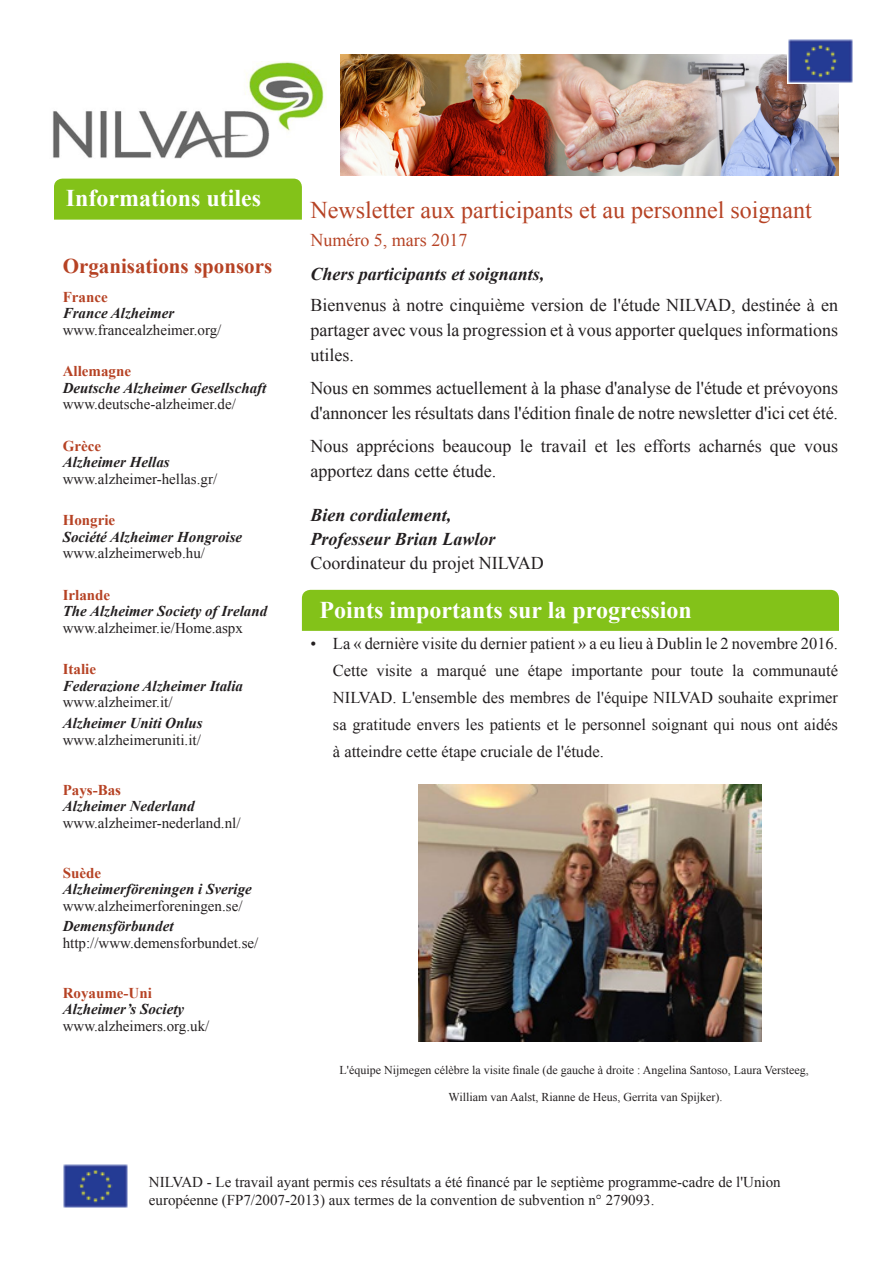
<style>
.page{position:relative;width:893px;height:1263px;background:#fff}
.page>*{position:absolute;margin:0;border:0;box-sizing:border-box;transform-origin:0 0}
.t1{font:700 24px "Times New Roman";color:#fff}
.t2{font:24px "Times New Roman";color:#b64224}
.t3{font:700 21px "Times New Roman";color:#b64224}
.t4{font:18px/24.8px "Times New Roman";color:#231f20}
.t5{font:italic 700 18px "Times New Roman";color:#231f20}
.t6{font:18px "Times New Roman";color:#b64224}
.t7{font:16.5px/27px "Times New Roman";color:#231f20;text-align:justify}
.t8{font:15px/18px "Times New Roman";color:#231f20}
.t9{font:italic 700 15px "Times New Roman";color:#231f20}
.t10{font:700 15px "Times New Roman";color:#b64224}
.t11{font:12px "Times New Roman";color:#231f20}
</style>
<div class="page">
<div style="left:302px;top:590px;width:537px;height:41px;background:#83c219"></div>
<div style="left:54px;top:179px;width:248px;height:41px;background:#83c219"></div>
<img style="left:341px;top:54px;width:497px;height:122px">
<img style="left:53px;top:61px;width:274px;height:98px">
<img style="left:788px;top:39px;width:65px;height:45px">
<img style="left:63px;top:1164px;width:65px;height:44px">
<img style="left:418px;top:784px;width:344px;height:257px">
<p class="t1" style="left:66px;top:181px;width:197px">Informations utiles</p>
<p class="t3" style="left:63px;top:250px;width:211px">Organisations sponsors</p>
<p class="t10" style="left:63px;top:286px;width:46px">France</p>
<p class="t9" style="left:63px;top:303px;width:113px">France Alzheimer</p>
<p class="t8" style="left:63px;top:320px;width:160px">www.francealzheimer.org/</p>
<p class="t10" style="left:63px;top:360px;width:70px">Allemagne</p>
<p class="t9" style="left:63px;top:377px;width:205px">Deutsche Alzheimer Gesellschaft</p>
<p class="t8" style="left:63px;top:395px;width:175px">www.deutsche-alzheimer.de/</p>
<p class="t10" style="left:63px;top:435px;width:40px">Grèce</p>
<p class="t9" style="left:63px;top:452px;width:109px">Alzheimer Hellas</p>
<p class="t8" style="left:63px;top:470px;width:156px">www.alzheimer-hellas.gr/</p>
<p class="t10" style="left:63px;top:509px;width:54px">Hongrie</p>
<p class="t9" style="left:63px;top:526px;width:181px">Société Alzheimer Hongroise</p>
<p class="t8" style="left:63px;top:544px;width:144px">www.alzheimerweb.hu/</p>
<p class="t10" style="left:63px;top:584px;width:49px">Irlande</p>
<p class="t9" style="left:63px;top:601px;width:206px">The Alzheimer Society of Ireland</p>
<p class="t8" style="left:63px;top:619px;width:182px">www.alzheimer.ie/Home.aspx</p>
<p class="t10" style="left:63px;top:658px;width:35px">Italie</p>
<p class="t9" style="left:63px;top:675px;width:182px">Federazione Alzheimer Italia</p>
<p class="t8" style="left:63px;top:693px;width:111px">www.alzheimer.it/</p>
<p class="t9" style="left:63px;top:713px;width:142px">Alzheimer Uniti Onlus</p>
<p class="t8" style="left:63px;top:730px;width:140px">www.alzheimeruniti.it/</p>
<p class="t10" style="left:63px;top:779px;width:60px">Pays-Bas</p>
<p class="t9" style="left:63px;top:796px;width:134px">Alzheimer Nederland</p>
<p class="t8" style="left:63px;top:813px;width:179px">www.alzheimer-nederland.nl/</p>
<p class="t10" style="left:63px;top:862px;width:40px">Suède</p>
<p class="t9" style="left:63px;top:879px;width:191px">Alzheimerföreningen i Sverige</p>
<p class="t8" style="left:63px;top:896px;width:181px">www.alzheimerforeningen.se/</p>
<p class="t9" style="left:63px;top:916px;width:112px">Demensförbundet</p>
<p class="t8" style="left:63px;top:934px;width:197px">http://www.demensforbundet.se/</p>
<p class="t10" style="left:63px;top:982px;width:91px">Royaume-Uni</p>
<p class="t9" style="left:63px;top:999px;width:123px">Alzheimer’s Society</p>
<p class="t8" style="left:63px;top:1017px;width:148px">www.alzheimers.org.uk/</p>
<p class="t2" style="left:310px;top:193px;width:503px">Newsletter aux participants et au personnel soignant</p>
<p class="t6" style="left:310px;top:228px;width:158px">Numéro 5, mars 2017</p>
<p class="t5" style="left:310px;top:262px;width:236px">Chers participants et soignants,</p>
<p class="t4" style="left:310px;top:292px;width:529px;text-align:justify">Bienvenus à notre cinquième version de l'étude NILVAD, destinée à en partager avec vous la progression et à vous apporter quelques informations utiles.</p>
<p class="t4" style="left:310px;top:375px;width:529px">Nous en sommes actuellement à la phase d'analyse de l'étude et prévoyons d'annoncer les résultats dans l'édition finale de notre newsletter d'ici cet été.</p>
<p class="t4" style="left:310px;top:433px;width:529px">Nous apprécions beaucoup le travail et les efforts acharnés que vous apportez dans cette étude.</p>
<p class="t5" style="left:310px;top:502px;width:143px">Bien cordialement,</p>
<p class="t5" style="left:310px;top:526px;width:187px">Professeur Brian Lawlor</p>
<p class="t4" style="left:310px;top:550px;width:235px">Coordinateur du projet NILVAD</p>
<p class="t1" style="left:320px;top:593px;width:374px">Points importants sur la progression</p>
<p class="t7" style="left:333px;top:630px;width:507px;text-indent:-22px">• La « dernière visite du dernier patient » a eu lieu à Dublin le 2 novembre 2016.<br>Cette visite a marqué une étape importante pour toute la communauté NILVAD. L'ensemble des membres de l'équipe NILVAD souhaite exprimer sa gratitude envers les patients et le personnel soignant qui nous ont aidés à atteindre cette étape cruciale de l'étude.</p>
<p class="t11" style="left:340px;top:1062px;width:471px">L'équipe Nijmegen célèbre la visite finale (de gauche à droite : Angelina Santoso, Laura Versteeg,</p>
<p class="t11" style="left:449px;top:1089px;width:275px">William van Aalst, Rianne de Heus, Gerrita van Spijker).</p>
<p class="t8" style="left:149px;top:1173px;width:633px">NILVAD - Le travail ayant permis ces résultats a été financé par le septième programme-cadre de l'Union européenne (FP7/2007-2013) aux termes de la convention de subvention n° 279093.</p>
</div>
